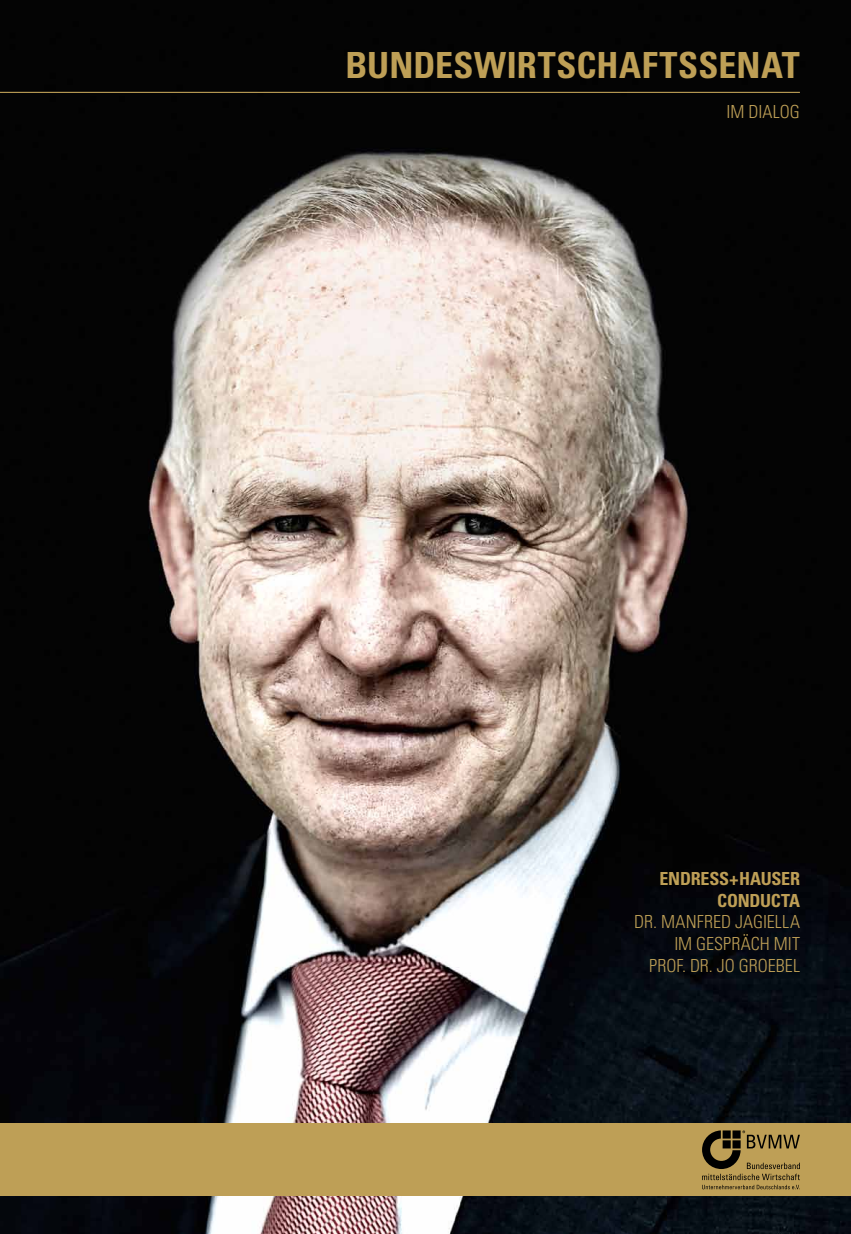
<style>
.page{position:relative;width:851px;height:1234px;background:#fff}
.page>*{position:absolute;margin:0;border:0;box-sizing:border-box;transform-origin:0 0}
.t1{font:700 condensed 36px "Univers";letter-spacing:.01em;color:#be9f56}
.t2{font:300 condensed 18px/21.6px "Univers";color:#be9f56;text-align:right}
.t3{font:700 condensed 18px/21.6px "Univers";letter-spacing:-.015em;color:#be9f56;text-align:right}
</style>
<div class="page">
<img style="left:0;top:0;width:850px;height:1233px">
<div style="left:0;top:1123px;width:850px;height:72px;background:#be9f56"></div>
<svg style="left:702px;top:1130px;width:97px;height:58px"></svg>
<hr style="left:0;top:92px;width:799px;height:1px;background:#be9f56">
<h1 class="t1" style="left:345px;top:43px;width:456px">BUNDESWIRTSCHAFTSSENAT</h1>
<p class="t2" style="left:726px;top:101px;width:75px">IM DIALOG</p>
<p class="t3" style="left:717px;top:867px;width:84px">+HAUSER<br>CONDUCTA</p>
<p class="t2" style="left:634px;top:911px;width:167px">DR. MANFRED JAGIELLA<br>IM GESPRÄCH MIT<br>PROF. DR. JO GROEBEL</p>
<p class="t3" style="left:659px;top:867px;width:11px">ENDRESS</p>
</div>
